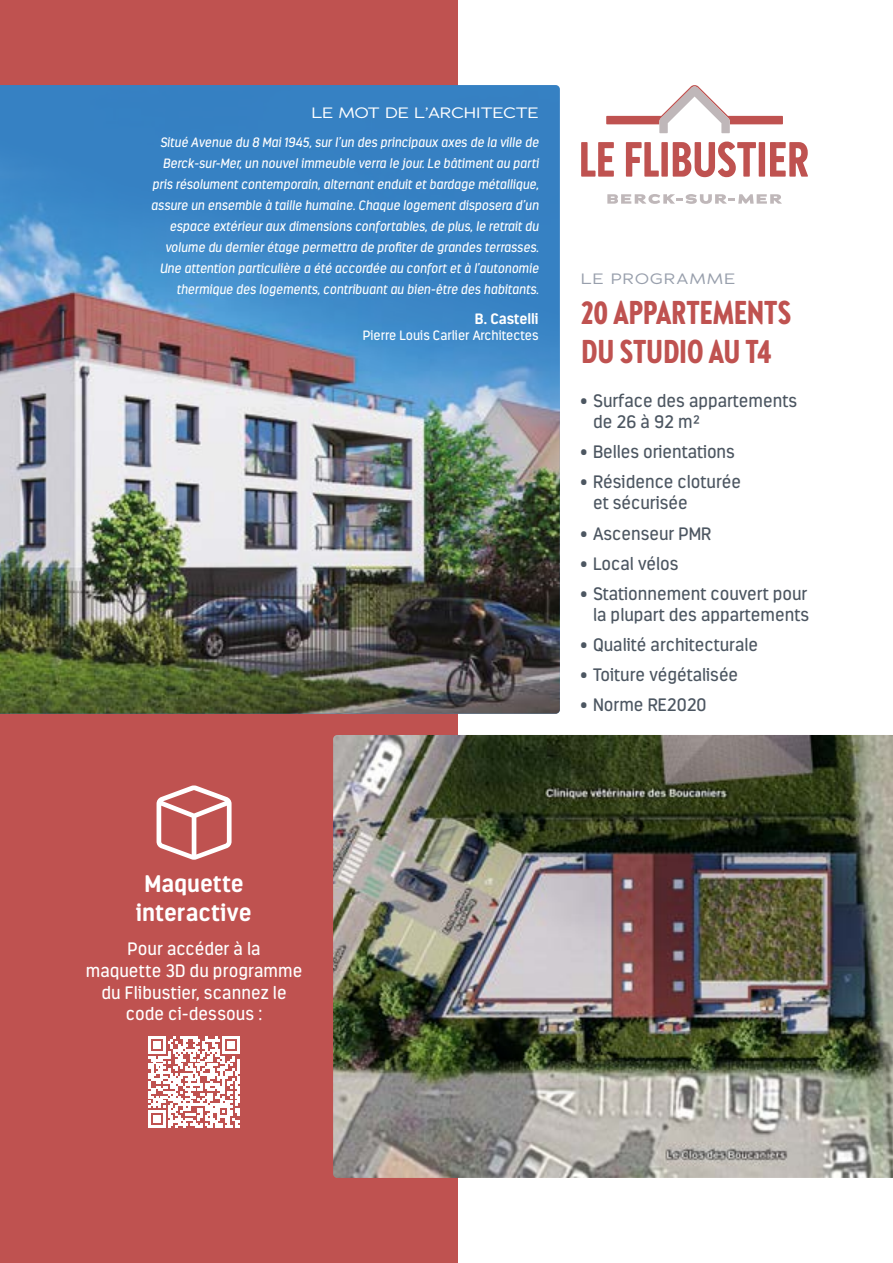
<style>
.page{position:relative;width:893px;height:1263px;background:#fff}
.page>*{position:absolute;margin:0;border:0;box-sizing:border-box;transform-origin:0 0}
.t1{font:900 33px/39.6px "Brandon Grotesque Condensed";letter-spacing:-.005em;color:#bf5250}
.t2{font:700 24px/28.8px "Estandar Rounded";letter-spacing:.005em;color:#fff;text-align:center}
.t3{font:18px/21.6px "Estandar Rounded";color:#4c5661}
.t4{font:18px/21.6px "Estandar Rounded";letter-spacing:.005em;color:#fff;text-align:center}
.t5{font:15px "Adrianna Extended";color:#fff}
.t6{font:15px "Adrianna Extended";letter-spacing:.075em;color:#989fac}
.t7{font:700 15px "Estandar Rounded";color:#fff}
.t8{font:italic 13.5px/21px "Estandar Rounded";color:#fff;text-align:right}
.t9{font:13.5px "Estandar Rounded";color:#fff}
</style>
<div class="page">
<div style="left:0;top:0;width:457px;height:1263px;background:#bf5250"></div>
<img style="left:0;top:85px;width:560px;height:629px">
<svg style="left:606px;top:85px;width:177px;height:48px"></svg>
<svg style="left:581px;top:142px;width:33px;height:35px"></svg>
<svg style="left:626px;top:142px;width:33px;height:35px"></svg>
<div style="left:661px;top:142px;width:7px;height:35px;background:#bf5250"></div>
<svg style="left:673px;top:142px;width:83px;height:35px"></svg>
<div style="left:759px;top:142px;width:6px;height:35px;background:#bf5250"></div>
<svg style="left:770px;top:142px;width:38px;height:35px"></svg>
<svg style="left:607px;top:194px;width:175px;height:10px"></svg>
<img style="left:333px;top:735px;width:560px;height:443px">
<svg style="left:148px;top:1036px;width:92px;height:92px"></svg>
<p class="t5" style="left:312px;top:103px;width:228px">LE MOT DE L’ARCHITECTE</p>
<p class="t8" style="left:151px;top:132px;width:389px">Situé Avenue du 8 Mai 1945, sur l’un des principaux axes de la ville de Berck-sur-Mer, un nouvel immeuble verra le jour. Le bâtiment au parti pris résolument contemporain, alternant enduit et bardage métallique, assure un ensemble à taille humaine. Chaque logement disposera d’un espace extérieur aux dimensions confortables, de plus, le retrait du volume du dernier étage permettra de profiter de grandes terrasses.<br>Une attention particulière a été accordée au confort et à l’autonomie thermique des logements, contribuant au bien-être des habitants.</p>
<p class="t7" style="left:475px;top:309px;width:65px">B. Castelli</p>
<p class="t9" style="left:363px;top:327px;width:177px">Pierre Louis Carlier Architectes</p>
<p class="t6" style="left:581px;top:269px;width:156px">LE PROGRAMME</p>
<h1 class="t1" style="left:581px;top:292px;width:211px">20 APPARTEMENTS<br>DU STUDIO AU T4</h1>
<h3 class="t3" style="left:593px;top:390px;width:205px;line-height:20.7px;text-indent:-13px">• Surface des appartements de 26 à 92 m²</h3>
<h3 class="t3" style="left:580px;top:441px;width:156px">• Belles orientations</h3>
<h3 class="t3" style="left:593px;top:471px;width:150px;text-indent:-13px">• Résidence cloturée et sécurisée</h3>
<h3 class="t3" style="left:580px;top:522px;width:133px">• Ascenseur PMR</h3>
<h3 class="t3" style="left:580px;top:552px;width:100px">• Local vélos</h3>
<h3 class="t3" style="left:580px;top:583px;width:230px;text-align:right">• Stationnement couvert pour la plupart des appartements</h3>
<h3 class="t3" style="left:580px;top:633px;width:179px">• Qualité architecturale</h3>
<h3 class="t3" style="left:580px;top:663px;width:159px">• Toiture végétalisée</h3>
<h3 class="t3" style="left:580px;top:694px;width:128px">• Norme RE2020</h3>
<h2 class="t2" style="left:136px;top:869px;width:117px">Maquette interactive</h2>
<h3 class="t4" style="left:86px;top:938px;width:218px">Pour accéder à la<br>maquette 3D du programme du Flibustier, scannez le code ci-dessous :</h3>
</div>
